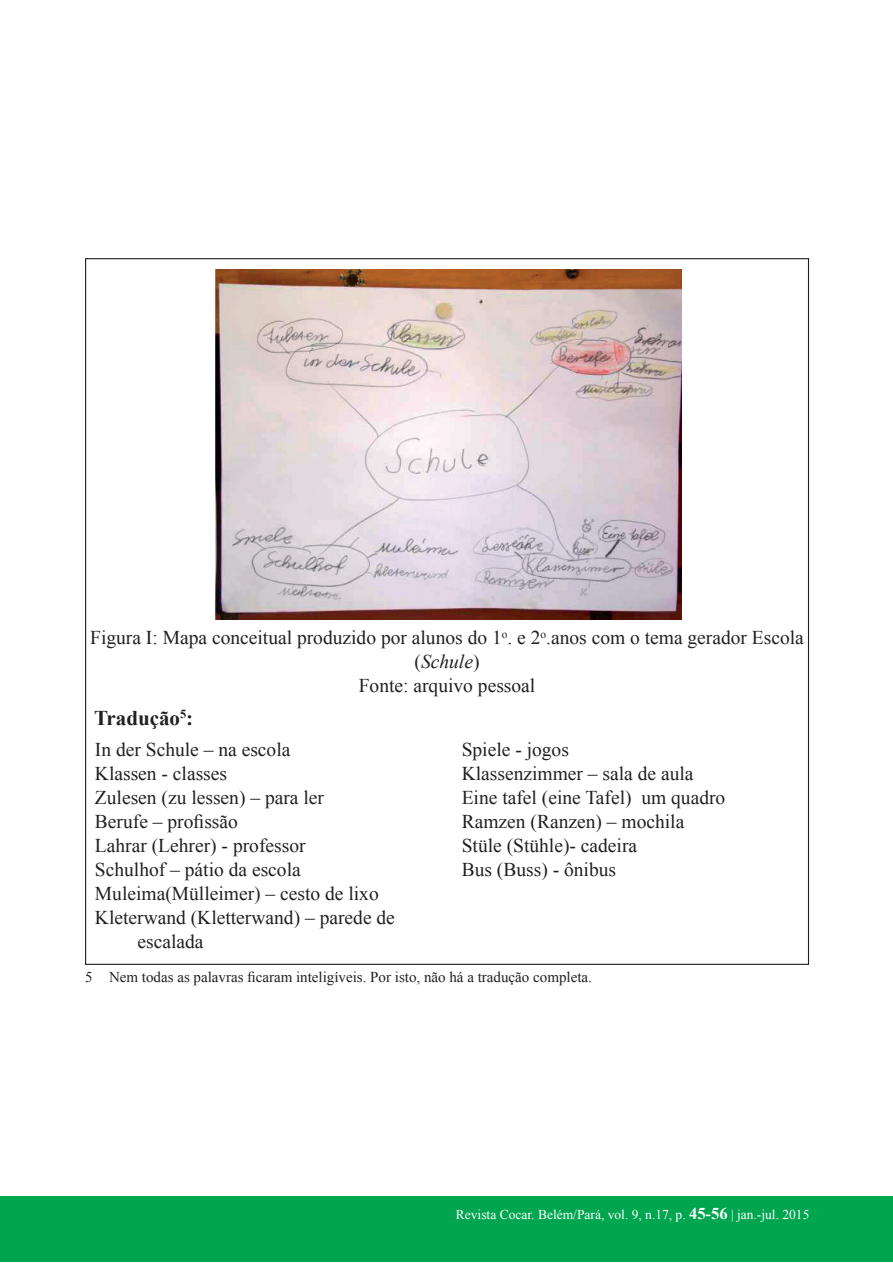
<style>
.page{position:relative;width:893px;height:1263px;background:#fff}
.page>*{position:absolute;margin:0;border:0;box-sizing:border-box;transform-origin:0 0}
.t1{font:700 21px "Times New Roman";color:#231f20}
.t2{font:19.5px/24px "Times New Roman";color:#231f20;text-align:center}
.t3{font:700 16.5px "Times New Roman";color:#fff}
.t4{font:15px "Times New Roman";color:#231f20}
.t5{font:13.5px "Times New Roman";color:#fff}
.s1{font-style:italic}
</style>
<div class="page">
<hr style="left:0;top:1196px;width:1px;height:66px;background:#00a54f">
<div style="left:2px;top:1196px;width:891px;height:66px;background:#00a54f"></div>
<img style="left:215px;top:269px;width:467px;height:351px">
<p class="t2" style="left:90px;top:625px;width:715px">Figura I: Mapa conceitual produzido por alunos do 1<sup>o</sup>. e 2<sup>o</sup>.anos com o tema gerador Escola (<span class="s1">Schule</span>)<br>Fonte: arquivo pessoal</p>
<p class="t1" style="left:94px;top:703px;width:101px">Tradução<sup>5</sup>:</p>
<p class="t2" style="left:95px;top:737px;width:197px">In der Schule – na escola</p>
<p class="t2" style="left:95px;top:761px;width:134px">Klassen - classes</p>
<p class="t2" style="left:95px;top:785px;width:231px">Zulesen (zu lessen) – para ler</p>
<p class="t2" style="left:95px;top:809px;width:144px">Berufe – profissão</p>
<p class="t2" style="left:95px;top:833px;width:212px">Lahrar (Lehrer) - professor</p>
<p class="t2" style="left:95px;top:857px;width:207px">Schulhof – pátio da escola</p>
<p class="t2" style="left:95px;top:881px;width:285px">Muleima(Mülleimer) – cesto de lixo</p>
<p class="t2" style="left:95px;top:905px;width:301px">Kleterwand (Kletterwand) – parede de</p>
<p class="t2" style="left:137px;top:929px;width:68px">escalada</p>
<p class="t2" style="left:462px;top:737px;width:265px;text-align:left">Spiele - jogos<br>Klassenzimmer – sala de aula<br>Eine tafel (eine Tafel) um quadro<br>Ramzen (Ranzen) – mochila<br>Stüle (Stühle)- cadeira<br>Bus (Buss) - ônibus</p>
<p class="t4" style="left:85px;top:967px;width:508px">5 Nem todas as palavras ficaram inteligíveis. Por isto, não há a tradução completa.</p>
<p class="t3" style="left:689px;top:1202px;width:38px">45-53-6</p>
<p class="t5" style="left:731px;top:1205px;width:80px">| jan.-jul. 2015</p>
<p class="t5" style="left:456px;top:1205px;width:231px">Revista Cocar. Belém/Pará, vol. 9, n.17, p.</p>
<p class="t5" style="left:471px;top:1205px;width:231px">Revista Cocar. Belém/Pará, vol. 9, n.17, p.</p>
</div>
